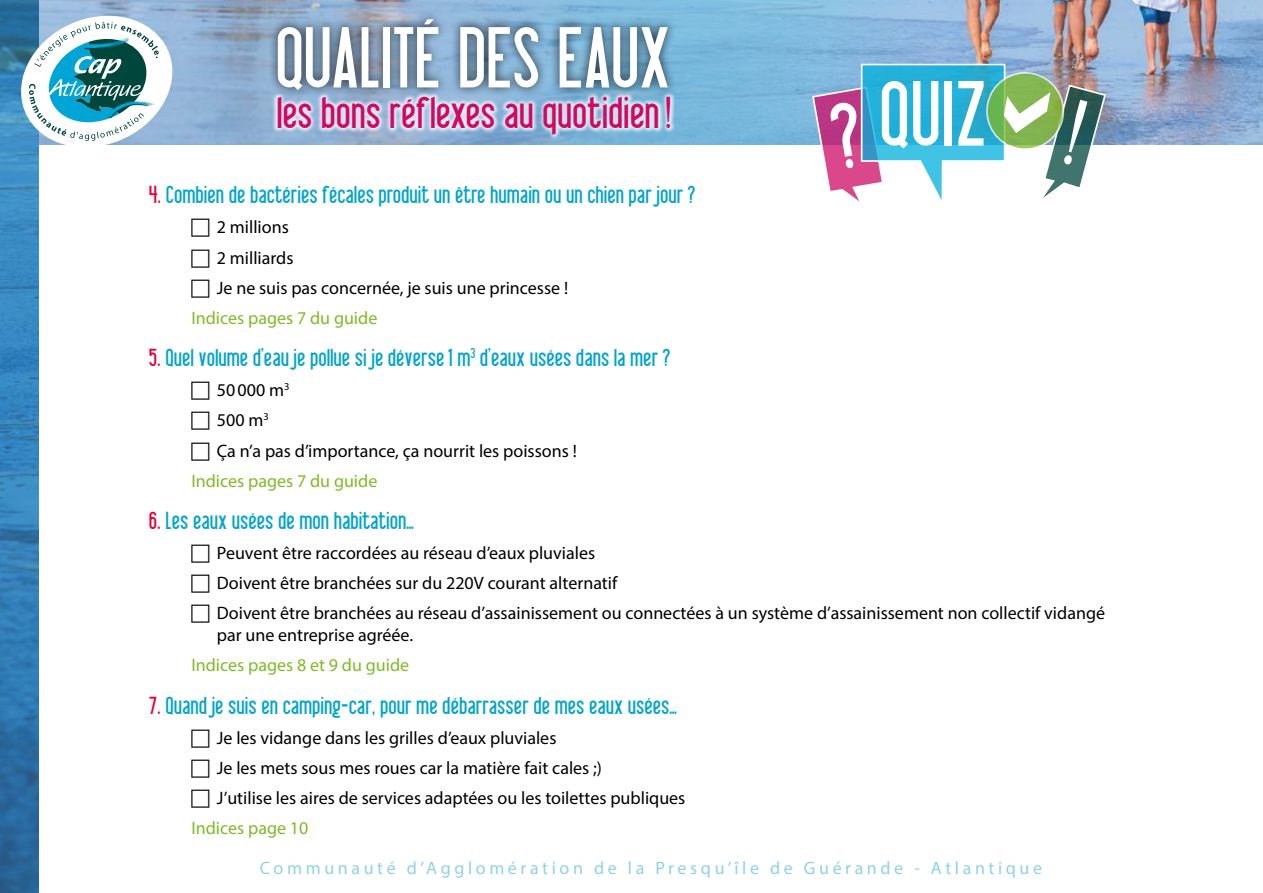
<style>
.page{position:relative;width:1263px;height:893px;background:#fff}
.page>*{position:absolute;margin:0;border:0;box-sizing:border-box;transform-origin:0 0}
.t1{font:90px "Libel Suit";color:#fff}
.t2{font:84px "Libel Suit";letter-spacing:-.015em;color:#fff}
.t3{font:43.5px "Libel Suit";letter-spacing:-.005em;color:#cf0a65}
.t4{font:24px "Libel Suit";color:#00a3cc}
.t5{font:18px/30.2px "Myriad Pro";color:#000}
.t6{font:18px "Myriad Pro";color:#80ba27}
.t7{font:18px "Myriad Pro";letter-spacing:.2em;color:#90d2e8}
.s1{color:#e4003a}
</style>
<div class="page">
<img style="left:38px;top:0;width:595px;height:145px">
<img style="left:633px;top:0;width:630px;height:145px">
<div style="left:267px;top:8px;width:410px;height:90px;background:#000;opacity:.75"></div>
<div style="left:273px;top:93px;width:402px;height:47px;background:#fff;opacity:.75"></div>
<svg style="left:0;top:0;width:38px;height:893px;background:#327db4"></svg>
<svg style="left:15px;top:13px;width:164px;height:137px"></svg>
<svg style="left:811px;top:63px;width:296px;height:138px"></svg>
<h2 class="t2" style="left:275px;top:16px;width:397px">QUALITÉ DES EAUX</h2>
<h3 class="t3" style="left:276px;top:91px;width:397px">les bons réflexes au quotidien!</h3>
<h1 class="t1" style="left:879px;top:69px;width:109px">QUIZ</h1>
<h3 class="t4" style="left:149px;top:183px;width:548px"><span class="s1">4.</span> Combien de bactéries fécales produit un être humain ou un chien par jour ?</h3>
<p class="t5" style="left:217px;top:212px;width:353px">2 millions<br>2 milliards<br>Je ne suis pas concernée, je suis une princesse !</p>
<p class="t6" style="left:191px;top:307px;width:187px">Indices pages 7 du guide</p>
<h3 class="t4" style="left:149px;top:346px;width:523px"><span class="s1">5.</span> Quel volume d’eau je pollue si je déverse 1 m<sup>3</sup> d’eaux usées dans la mer ?</h3>
<p class="t5" style="left:217px;top:375px;width:361px">50000 m<sup>3<br></sup>500 m<sup>3<br></sup>Ça n’a pas d’importance, ça nourrit les poissons !</p>
<p class="t6" style="left:191px;top:469px;width:187px">Indices pages 7 du guide</p>
<h3 class="t4" style="left:149px;top:509px;width:267px"><span class="s1">6.</span> Les eaux usées de mon habitation…</h3>
<p class="t5" style="left:217px;top:538px;width:890px">Peuvent être raccordées au réseau d’eaux pluviales<br>Doivent être branchées sur du 220V courant alternatif<br>Doivent être branchées au réseau d’assainissement ou connectées à un système d’assainissement non collectif vidangé</p>
<p class="t5" style="left:217px;top:620px;width:198px">par une entreprise agréée.</p>
<p class="t6" style="left:191px;top:654px;width:219px">Indices pages 8 et 9 du guide</p>
<h3 class="t4" style="left:149px;top:693px;width:529px"><span class="s1">7.</span> Quand je suis en camping-car, pour me débarrasser de mes eaux usées…</h3>
<p class="t5" style="left:217px;top:722px;width:470px">Je les vidange dans les grilles d’eaux pluviales<br>Je les mets sous mes roues car la matière fait cales ;)<br>J’utilise les aires de services adaptées ou les toilettes publiques</p>
<p class="t6" style="left:191px;top:817px;width:119px">Indices page 10</p>
<p class="t7" style="left:260px;top:857px;width:784px">Communauté d’Agglomération de la Presqu’île de Guérande - Atlantique</p>
</div>
